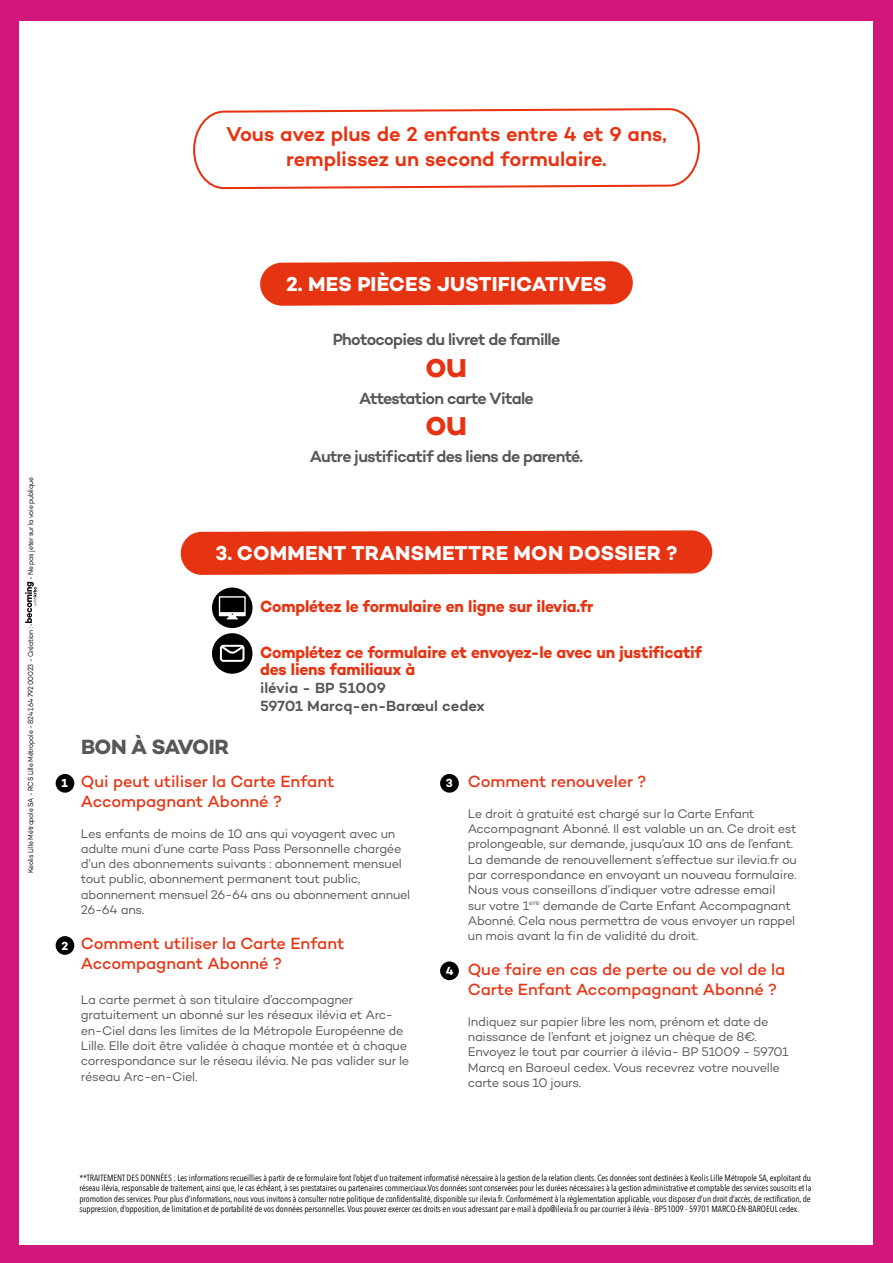
<style>
.page{position:relative;width:893px;height:1263px;background:#d1177c}
.page>*{position:absolute;margin:0;border:0;box-sizing:border-box;transform-origin:0 0}
.t1{font:600 37.5px "Campton";color:#e63312}
.t2{font:700 21px "Campton";letter-spacing:-.04em;color:#575756}
.t3{font:600 20.4px/24.5px "Campton";letter-spacing:-.005em;color:#e63312;text-align:center}
.t4{font:700 20.4px "Campton";letter-spacing:.01em;color:#fff}
.t5{font:500 16.5px/19.8px "Campton";letter-spacing:-.005em;color:#e63312}
.t6{font:700 16.5px/16.5px "Campton";letter-spacing:-.01em;color:#e63312;scale:.95 1}
.t7{font:600 16.5px "Campton";letter-spacing:-.04em;color:#575756}
.t8{font:600 15px/18px "Campton";letter-spacing:-.005em;color:#575756}
.t9{font:12.75px/15.3px "Campton";letter-spacing:-.025em;color:#575756}
.t10{font:700 12px "Campton";color:#fff}
.t11{font:9px/10.5px "Avenir Next Condensed";letter-spacing:-.005em;color:#000;text-align:justify}
.t12{font:7.5px "Campton";letter-spacing:-.03em;color:#000;scale:.9 1}
</style>
<div class="page">
<div style="left:20px;top:21px;width:853px;height:1224px;background:#fff"></div>
<svg style="left:212px;top:633px;width:40px;height:41px"></svg>
<div style="left:212px;top:587px;width:41px;height:41px;background:#000;border-radius:50%"></div>
<svg style="left:219px;top:596px;width:27px;height:23px"></svg>
<svg style="left:181px;top:530px;width:531px;height:45px;background:#e73e1f"></svg>
<svg style="left:260px;top:261px;width:373px;height:45px;background:#e74022"></svg>
<svg style="left:193px;top:108px;width:507px;height:82px"></svg>
<div style="left:56px;top:774px;width:18px;height:19px;background:#000;border-radius:50%"></div>
<div style="left:440px;top:774px;width:19px;height:19px;background:#000;border-radius:50%"></div>
<div style="left:440px;top:961px;width:19px;height:19px;background:#000;border-radius:50%"></div>
<div style="left:56px;top:936px;width:18px;height:19px;background:#000;border-radius:50%"></div>
<svg style="left:25px;top:582px;width:12px;height:44px"></svg>
<h3 class="t3" style="left:226px;top:122px;width:442px">Vous avez plus de 2 enfants entre 4 et 9 ans, remplissez un second formulaire.</h3>
<p class="t12" style="left:26px;top:580px;width:116px;rotate:-90deg">- Ne pas jeter sur la voie publique</p>
<p class="t12" style="left:26px;top:873px;width:275px;rotate:-90deg">Keolis Lille Métropole SA - RCS Lille Métropole - 824 164 792 00023 - Création :</p>
<h3 class="t4" style="left:286px;top:271px;width:322px">2. MES PIÈCES JUSTIFICATIVES</h3>
<p class="t7" style="left:333px;top:329px;width:229px">Photocopies du livret de famille</p>
<h1 class="t1" style="left:425px;top:340px;width:44px">ou</h1>
<p class="t7" style="left:359px;top:387px;width:176px">Attestation carte Vitale</p>
<h1 class="t1" style="left:425px;top:398px;width:44px">ou</h1>
<p class="t7" style="left:310px;top:446px;width:275px">Autre justificatif des liens de parenté.</p>
<h3 class="t4" style="left:215px;top:540px;width:464px">3. COMMENT TRANSMETTRE MON DOSSIER ?</h3>
<h2 class="t2" style="left:81px;top:733px;width:150px">BON À SAVOIR</h2>
<p class="t6" style="left:260px;top:598px;width:352px">Complétez le formulaire en ligne sur ilevia.fr</p>
<p class="t6" style="left:260px;top:644px;width:466px">Complétez ce formulaire et envoyez-le avec un justificatif des liens familiaux à</p>
<p class="t8" style="left:260px;top:678px;width:226px">ilévia - BP 51009<br>59701 Marcq-en-Barœul cedex</p>
<p class="t5" style="left:81px;top:771px;width:255px">Qui peut utiliser la Carte Enfant<br>Accompagnant Abonné ?</p>
<p class="t9" style="left:81px;top:825px;width:331px">Les enfants de moins de 10 ans qui voyagent avec un adulte muni d’une carte Pass Pass Personnelle chargée d’un des abonnements suivants : abonnement mensuel tout public, abonnement permanent tout public, abonnement mensuel 26-64 ans ou abonnement annuel 26-64 ans.</p>
<p class="t5" style="left:81px;top:933px;width:265px">Comment utiliser la Carte Enfant<br>Accompagnant Abonné ?</p>
<p class="t9" style="left:81px;top:992px;width:330px">La carte permet à son titulaire d’accompagner gratuitement un abonné sur les réseaux ilévia et Arc&shy;en-Ciel dans les limites de la Métropole Européenne de Lille. Elle doit être validée à chaque montée et à chaque correspondance sur le réseau ilévia. Ne pas valider sur le réseau Arc-en-Ciel.</p>
<p class="t10" style="left:61px;top:776px;width:8px">1</p>
<p class="t10" style="left:446px;top:776px;width:8px">3</p>
<p class="t10" style="left:61px;top:938px;width:8px">2</p>
<p class="t10" style="left:446px;top:963px;width:9px">4</p>
<p class="t5" style="left:468px;top:771px;width:180px">Comment renouveler ?</p>
<p class="t9" style="left:468px;top:805px;width:331px">Le droit à gratuité est chargé sur la Carte Enfant Accompagnant Abonné. Il est valable un an. Ce droit est prolongeable, sur demande, jusqu’aux 10 ans de l’enfant.<br>La demande de renouvellement s’effectue sur ilevia.fr ou par correspondance en envoyant un nouveau formulaire.<br>Nous vous conseillons d’indiquer votre adresse email<br>sur votre 1<sup>ere</sup> demande de Carte Enfant Accompagnant Abonné. Cela nous permettra de vous envoyer un rappel un mois avant la fin de validité du droit.</p>
<p class="t5" style="left:468px;top:959px;width:319px">Que faire en cas de perte ou de vol de la<br>Carte Enfant Accompagnant Abonné ?</p>
<p class="t9" style="left:468px;top:1013px;width:322px">Indiquez sur papier libre les nom, prénom et date de naissance de l’enfant et joignez un chèque de 8€.<br>Envoyez le tout par courrier à ilévia- BP 51009 - 59701<br>Marcq en Baroeul cedex. Vous recevrez votre nouvelle carte sous 10 jours.</p>
<p class="t11" style="left:79px;top:1172px;width:734px">**TRAITEMENT DES DONNÉES : Les informations recueillies à partir de ce formulaire font l’objet d’un traitement informatisé nécessaire à la gestion de la relation clients. Ces données sont destinées à Keolis Lille Métropole SA, exploitant du réseau ilévia, responsable de traitement, ainsi que, le cas échéant, à ses prestataires ou partenaires commerciaux.Vos données sont conservées pour les durées nécessaires à la gestion administrative et comptable des services souscrits et la promotion des services. Pour plus d’informations, nous vous invitons à consulter notre politique de confidentialité, disponible sur ilevia.fr. Conformément à la règlementation applicable, vous disposez d’un droit d’accès, de rectification, de suppression, d’opposition, de limitation et de portabilité de vos données personnelles. Vous pouvez exercer ces droits en vous adressant par e-mail à dpo@ilevia.fr ou par courrier à ilévia - BP51009 - 59701 MARCQ-EN-BAROEUL cedex.</p>
</div>
